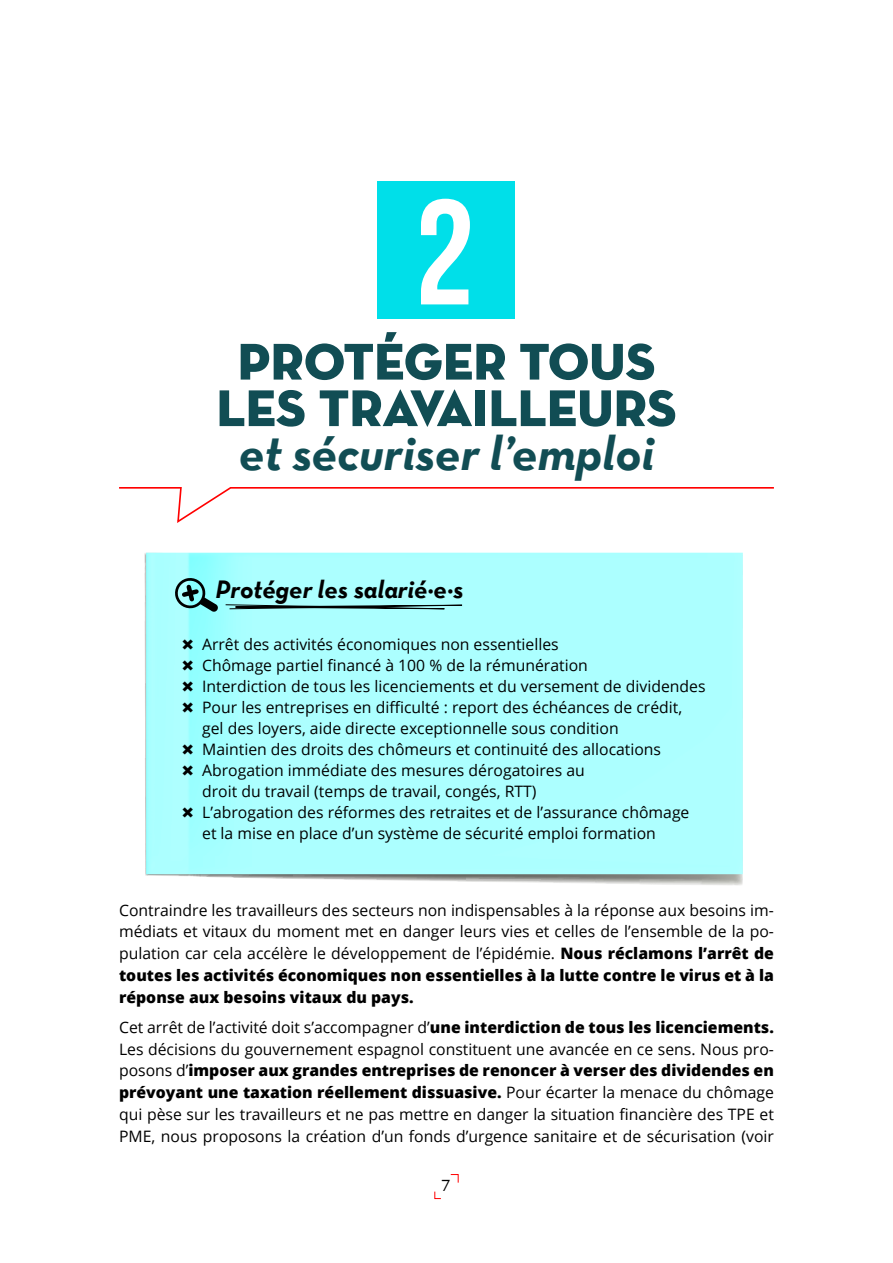
<style>
.page{position:relative;width:893px;height:1263px;background:#fff}
.page>*{position:absolute;margin:0;border:0;box-sizing:border-box;transform-origin:0 0}
.t1{font:700 149.25px "Bebas Neue";color:#fff}
.t2{font:52.5px/46.5px "Neutra Disp Titling";color:#114d54;text-align:center}
.t3{font:49.2px "Neutra Text Bold Italic Alt";color:#114d54}
.t4{font:25.5px "Neutra Text Bold Italic Alt";color:#000}
.t5{font:16.2px "Neutra Text Book Alt";color:#000}
.t6{font:15.75px/21.8px "Open Sans";color:#000;text-align:justify}
.s1{font-weight:800}
</style>
<div class="page">
<svg style="left:434px;top:1191px;width:7px;height:8px"></svg>
<svg style="left:450px;top:1174px;width:9px;height:9px"></svg>
<img style="left:144px;top:553px;width:599px;height:332px">
<div style="left:146px;top:553px;width:597px;height:321px;background:#acffff"></div>
<svg style="left:119px;top:487px;width:655px;height:36px"></svg>
<svg style="left:225px;top:604px;width:238px;height:5px"></svg>
<svg style="left:175px;top:578px;width:43px;height:34px"></svg>
<div style="left:377px;top:181px;width:138px;height:138px;background:#00dfe9"></div>
<svg style="left:183px;top:639px;width:10px;height:10px"></svg>
<svg style="left:183px;top:660px;width:10px;height:10px"></svg>
<svg style="left:183px;top:681px;width:10px;height:10px"></svg>
<svg style="left:183px;top:702px;width:10px;height:10px"></svg>
<svg style="left:183px;top:744px;width:10px;height:10px"></svg>
<svg style="left:183px;top:765px;width:10px;height:10px"></svg>
<svg style="left:183px;top:807px;width:10px;height:10px"></svg>
<h1 class="t1" style="left:415px;top:171px;width:61px">2</h1>
<h2 class="t2" style="left:216px;top:339px;width:461px">PROTÉGER TOUS<br>LES TRAVAILLEURS</h2>
<h3 class="t3" style="left:239px;top:423px;width:417px">et sécuriser l’emploi</h3>
<h3 class="t4" style="left:216px;top:574px;width:250px">Protéger les salarié¬e¬s</h3>
<p class="t6" style="left:202px;top:633px;width:505px;line-height:21px;text-align:left">Arrêt des activités économiques non essentielles<br>Chômage partiel financé à 100 % de la rémunération<br>Interdiction de tous les licenciements et du versement de dividendes Pour les entreprises en difficulté : report des échéances de crédit, gel des loyers, aide directe exceptionnelle sous condition<br>Maintien des droits des chômeurs et continuité des allocations Abrogation immédiate des mesures dérogatoires au<br>droit du travail (temps de travail, congés, RTT)<br>L’abrogation des réformes des retraites et de l’assurance chômage et la mise en place d’un système de sécurité emploi formation</p>
<p class="t6" style="left:119px;top:899px;width:656px">Contraindre les travailleurs des secteurs non indispensables à la réponse aux besoins im&shy;médiats et vitaux du moment met en danger leurs vies et celles de l’ensemble de la po&shy;pulation car cela accélère le développement de l’épidémie. <span class="s1">Nous réclamons l’arrêt de toutes les activités économiques non essentielles à la lutte contre le virus et à la réponse aux besoins vitaux du pays.</span></p>
<p class="t6" style="left:119px;top:1016px;width:656px">Cet arrêt de l’activité doit s’accompagner d’<span class="s1">une interdiction de tous les licenciements.<br></span>Les décisions du gouvernement espagnol constituent une avancée en ce sens. Nous pro&shy;posons d’<span class="s1">imposer aux grandes entreprises de renoncer à verser des dividendes en prévoyant une taxation réellement dissuasive.</span> Pour écarter la menace du chômage qui pèse sur les travailleurs et ne pas mettre en danger la situation financière des TPE et PME, nous proposons la création d’un fonds d’urgence sanitaire et de sécurisation (voir</p>
<p class="t5" style="left:442px;top:1176px;width:10px">7</p>
</div>
